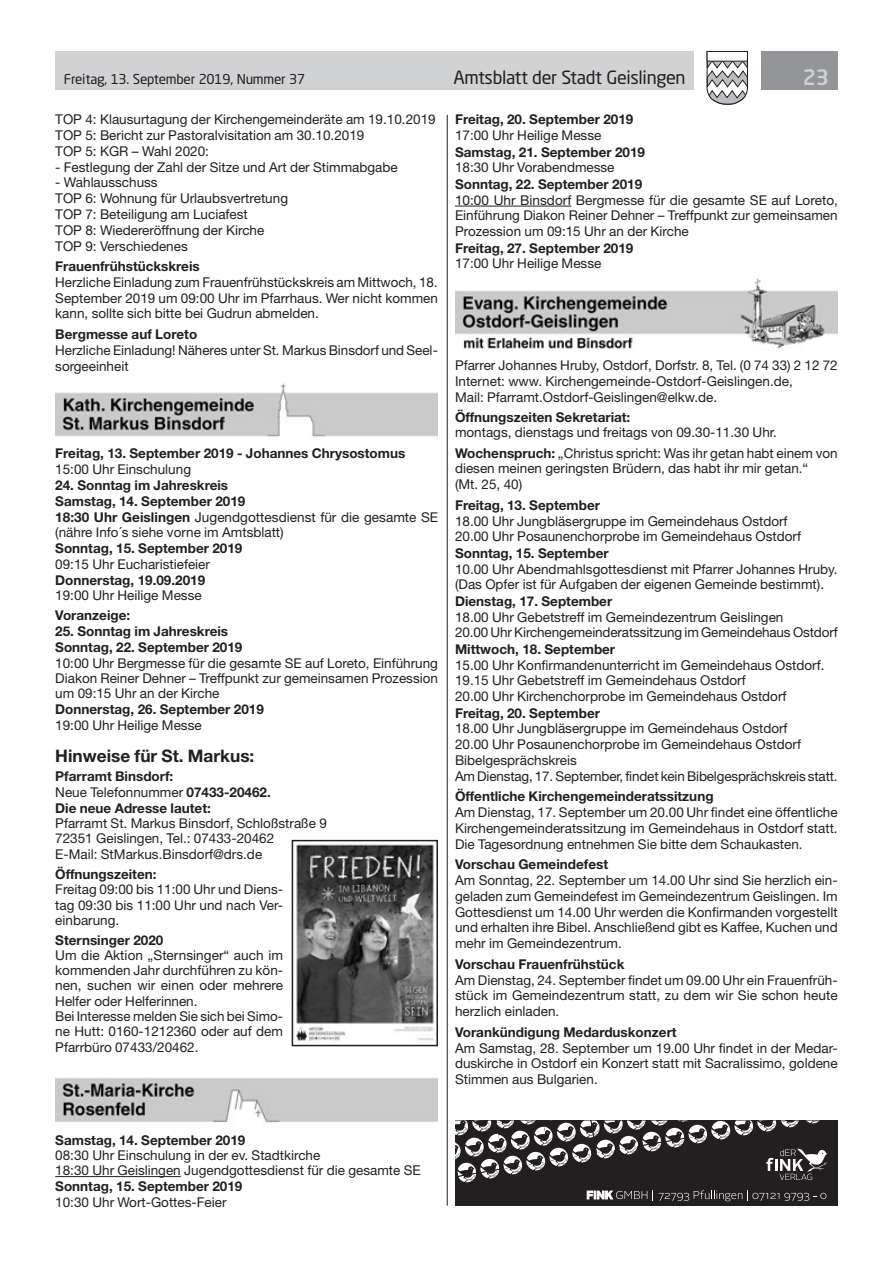
<style>
.page{position:relative;width:893px;height:1263px;background:#fff}
.page>*{position:absolute;margin:0;border:0;box-sizing:border-box;transform-origin:0 0}
.t1{font:500 21px "Neo Sans Std";color:#d1d2d4}
.t2{font:18px "Neo Sans Std";letter-spacing:-.02em;color:#231f20}
.t3{font:700 17.25px "Helvetica Neue LT Std";color:#231f20}
.t4{font:13.5px/15.8px "Helvetica Neue LT Std";color:#231f20}
.t5{font:700 13.5px/16px "Helvetica Neue LT Std";color:#231f20}
.t6{font:13.5px "Neo Sans Std";letter-spacing:-.015em;color:#231f20}
.s1{font-weight:700}
.s2{font-weight:400}
</style>
<div class="page">
<div style="left:55px;top:51px;width:639px;height:38px;background:#d1d2d4"></div>
<div style="left:761px;top:51px;width:77px;height:38px;background:#939598"></div>
<svg style="left:706px;top:51px;width:42px;height:54px"></svg>
<div style="left:707px;top:51px;width:41px;height:10px;background:#fff;border:1px solid #231f20"></div>
<hr style="left:447px;top:115px;width:1px;height:1090px;background:#231f20">
<hr style="left:55px;top:1176px;width:126px;height:1px;background:#231f20">
<img style="left:55px;top:383px;width:383px;height:54px">
<img style="left:55px;top:1077px;width:383px;height:46px">
<hr style="left:455px;top:206px;width:116px;height:1px;background:#231f20">
<img style="left:455px;top:278px;width:383px;height:71px">
<img style="left:296px;top:844px;width:138px;height:197px">
<div style="left:292px;top:840px;width:146px;height:206px;border:2px solid #231f20"></div>
<div style="left:455px;top:1120px;width:383px;height:85px;background:#231f20"></div>
<svg style="left:455px;top:1120px;width:373px;height:81px"></svg>
<p class="t6" style="left:64px;top:71px;width:243px">Freitag, 13. September 2019, Nummer 37</p>
<h2 class="t2" style="left:453px;top:66px;width:234px">Amtsblatt der Stadt Geislingen</h2>
<h1 class="t1" style="left:803px;top:64px;width:28px">23</h1>
<p class="t4" style="left:55px;top:112px;width:382px">TOP 4: Klausurtagung der Kirchengemeinderäte am 19.10.2019<br>TOP 5: Bericht zur Pastoralvisitation am 30.10.2019<br>TOP 5: KGR – Wahl 2020:</p>
<p class="t4" style="left:55px;top:159px;width:344px">- Festlegung der Zahl der Sitze und Art der Stimmabgabe</p>
<p class="t4" style="left:55px;top:175px;width:234px">- Wahlausschuss<br>TOP 6: Wohnung für Urlaubsvertretung<br>TOP 7: Beteiligung am Luciafest<br>TOP 8: Wiedereröffnung der Kirche<br>TOP 9: Verschiedenes</p>
<p class="t5" style="left:55px;top:258px;width:146px">Frauenfrühstückskreis</p>
<p class="t4" style="left:55px;top:274px;width:384px;text-align:justify">Herzliche Einladung zum Frauenfrühstückskreis am Mittwoch, 18.<br>September 2019 um 09:00 Uhr im Pfarrhaus. Wer nicht kommen kann, sollte sich bitte bei Gudrun abmelden.</p>
<p class="t5" style="left:55px;top:326px;width:143px">Bergmesse auf Loreto</p>
<p class="t4" style="left:55px;top:342px;width:384px">Herzliche Einladung! Näheres unter St. Markus Binsdorf und Seel&shy;sorgeeinheit</p>
<p class="t5" style="left:455px;top:111px;width:180px">Freitag, 20. September 2019</p>
<p class="t4" style="left:455px;top:127px;width:148px">17:00 Uhr Heilige Messe</p>
<p class="t5" style="left:455px;top:144px;width:192px">Samstag, 21. September 2019</p>
<p class="t4" style="left:455px;top:160px;width:161px">18:30 Uhr Vorabendmesse</p>
<p class="t5" style="left:455px;top:176px;width:189px">Sonntag, 22. September 2019</p>
<p class="t4" style="left:455px;top:192px;width:384px;text-align:justify">10:00 Uhr Binsdorf Bergmesse für die gesamte SE auf Loreto, Einführung Diakon Reiner Dehner – Treffpunkt zur gemeinsamen Prozession um 09:15 Uhr an der Kirche</p>
<p class="t5" style="left:455px;top:240px;width:180px">Freitag, 27. September 2019</p>
<p class="t4" style="left:455px;top:256px;width:148px">17:00 Uhr Heilige Messe</p>
<p class="t4" style="left:455px;top:357px;width:384px">Pfarrer Johannes Hruby, Ostdorf, Dorfstr. 8, Tel. (0 74 33) 2 12 72<br>Internet: www. Kirchengemeinde-Ostdorf-Geislingen.de,<br>Mail: Pfarramt.Ostdorf-Geislingen@elkw.de.</p>
<p class="t5" style="left:455px;top:409px;width:177px">Öffnungszeiten Sekretariat:</p>
<p class="t4" style="left:455px;top:422px;width:384px;line-height:20px">montags, dienstags und freitags von 09.30-11.30 Uhr.<br><span class="s1">Wochenspruch:</span> „Christus spricht: Was ihr getan habt einem von</p>
<p class="t4" style="left:455px;top:460px;width:355px">diesen meinen geringsten Brüdern, das habt ihr mir getan.“ (Mt. 25, 40)</p>
<p class="t5" style="left:455px;top:497px;width:147px">Freitag, 13. September</p>
<p class="t4" style="left:455px;top:513px;width:347px">18.00 Uhr Jungbläsergruppe im Gemeindehaus Ostdorf<br>20.00 Uhr Posaunenchorprobe im Gemeindehaus Ostdorf</p>
<p class="t5" style="left:455px;top:545px;width:155px">Sonntag, 15. September</p>
<p class="t4" style="left:455px;top:561px;width:384px">10.00 Uhr Abendmahlsgottesdienst mit Pfarrer Johannes Hruby. (Das Opfer ist für Aufgaben der eigenen Gemeinde bestimmt).</p>
<p class="t5" style="left:455px;top:593px;width:159px">Dienstag, 17. September</p>
<p class="t4" style="left:455px;top:609px;width:384px">18.00 Uhr Gebetstreff im Gemeindezentrum Geislingen<br>20.00 Uhr Kirchengemeinderatssitzung im Gemeindehaus Ostdorf</p>
<p class="t5" style="left:455px;top:641px;width:162px">Mittwoch, 18. September</p>
<p class="t4" style="left:455px;top:657px;width:371px">15.00 Uhr Konfirmandenunterricht im Gemeindehaus Ostdorf.<br>19.15 Uhr Gebetstreff im Gemeindehaus Ostdorf<br>20.00 Uhr Kirchenchorprobe im Gemeindehaus Ostdorf</p>
<p class="t5" style="left:455px;top:704px;width:147px">Freitag, 20. September</p>
<p class="t4" style="left:455px;top:720px;width:384px">18.00 Uhr Jungbläsergruppe im Gemeindehaus Ostdorf<br>20.00 Uhr Posaunenchorprobe im Gemeindehaus Ostdorf Bibelgesprächskreis<br>Am Dienstag, 17. September, findet kein Bibelgesprächskreis statt.</p>
<p class="t5" style="left:455px;top:788px;width:260px">Öffentliche Kirchengemeinderatssitzung</p>
<p class="t4" style="left:455px;top:804px;width:384px;text-align:justify">Am Dienstag, 17. September um 20.00 Uhr findet eine öffentliche Kirchengemeinderatssitzung im Gemeindehaus in Ostdorf statt.<br>Die Tagesordnung entnehmen Sie bitte dem Schaukasten.</p>
<p class="t5" style="left:455px;top:856px;width:155px">Vorschau Gemeindefest</p>
<p class="t4" style="left:455px;top:872px;width:384px;text-align:justify">Am Sonntag, 22. September um 14.00 Uhr sind Sie herzlich ein&shy;geladen zum Gemeindefest im Gemeindezentrum Geislingen. Im Gottesdienst um 14.00 Uhr werden die Konfirmanden vorgestellt und erhalten ihre Bibel. Anschließend gibt es Kaffee, Kuchen und mehr im Gemeindezentrum.</p>
<p class="t5" style="left:455px;top:956px;width:171px">Vorschau Frauenfrühstück</p>
<p class="t4" style="left:455px;top:972px;width:384px;text-align:justify">Am Dienstag, 24. September findet um 09.00 Uhr ein Frauenfrüh&shy;stück im Gemeindezentrum statt, zu dem wir Sie schon heute herzlich einladen.</p>
<p class="t5" style="left:455px;top:1024px;width:223px">Vorankündigung Medarduskonzert</p>
<p class="t4" style="left:455px;top:1040px;width:384px;text-align:justify">Am Samstag, 28. September um 19.00 Uhr findet in der Medar&shy;duskirche in Ostdorf ein Konzert statt mit Sacralissimo, goldene Stimmen aus Bulgarien.</p>
<p class="t5" style="left:55px;top:445px;width:352px">Freitag, 13. September 2019 - Johannes Chrysostomus</p>
<p class="t4" style="left:55px;top:461px;width:137px">15:00 Uhr Einschulung</p>
<p class="t4" style="left:55px;top:477px;width:384px"><span class="s1">24. Sonntag im Jahreskreis<br>Samstag, 14. September 2019<br>18:30 Uhr Geislingen</span> Jugendgottesdienst für die gesamte SE (nähre Info´s siehe vorne im Amtsblatt)</p>
<p class="t5" style="left:55px;top:540px;width:189px">Sonntag, 15. September 2019</p>
<p class="t4" style="left:55px;top:556px;width:156px">09:15 Uhr Eucharistiefeier</p>
<p class="t5" style="left:55px;top:571px;width:151px">Donnerstag, 19.09.2019</p>
<p class="t4" style="left:55px;top:587px;width:148px">19:00 Uhr Heilige Messe</p>
<p class="t5" style="left:55px;top:607px;width:77px">Voranzeige:</p>
<p class="t5" style="left:55px;top:623px;width:189px">25. Sonntag im Jahreskreis<br>Sonntag, 22. September 2019</p>
<p class="t4" style="left:55px;top:655px;width:384px;line-height:15.3px;text-align:justify">10:00 Uhr Bergmesse für die gesamte SE auf Loreto, Einführung Diakon Reiner Dehner – Treffpunkt zur gemeinsamen Prozession um 09:15 Uhr an der Kirche</p>
<p class="t5" style="left:55px;top:701px;width:210px">Donnerstag, 26. September 2019</p>
<p class="t4" style="left:55px;top:717px;width:148px">19:00 Uhr Heilige Messe</p>
<p class="t3" style="left:55px;top:746px;width:201px">Hinweise für St. Markus:</p>
<p class="t5" style="left:55px;top:767px;width:217px">Pfarramt Binsdorf:<br><span class="s2">Neue Telefonnummer</span> 07433-20462.<br>Die neue Adresse lautet:</p>
<p class="t4" style="left:55px;top:815px;width:273px;line-height:15.3px">Pfarramt St. Markus Binsdorf, Schloßstraße 9<br>72351 Geislingen, Tel.: 07433-20462<br>E-Mail: StMarkus.Binsdorf@drs.de</p>
<p class="t5" style="left:55px;top:866px;width:103px">Öffnungszeiten:</p>
<p class="t4" style="left:55px;top:881px;width:229px;line-height:15.3px;text-align:justify">Freitag 09:00 bis 11:00 Uhr und Diens&shy;tag 09:30 bis 11:00 Uhr und nach Ver&shy;einbarung.</p>
<p class="t5" style="left:55px;top:932px;width:110px">Sternsinger 2020</p>
<p class="t4" style="left:55px;top:947px;width:229px;line-height:15.3px">Um die Aktion „Sternsinger“ auch im kommenden Jahr durchführen zu kön&shy;nen, suchen wir einen oder mehrere<br>Helfer oder Helferinnen.<br>Bei Interesse melden Sie sich bei Simo&shy;ne Hutt: 0160-1212360 oder auf dem<br>Pfarrbüro 07433/20462.</p>
<p class="t5" style="left:55px;top:1131px;width:192px">Samstag, 14. September 2019</p>
<p class="t4" style="left:55px;top:1147px;width:367px;line-height:15.3px">08:30 Uhr Einschulung in der ev. Stadtkirche<br>18:30 Uhr Geislingen Jugendgottesdienst für die gesamte SE</p>
<p class="t5" style="left:55px;top:1178px;width:189px">Sonntag, 15. September 2019</p>
<p class="t4" style="left:55px;top:1194px;width:173px">10:30 Uhr Wort-Gottes-Feier</p>
</div>
